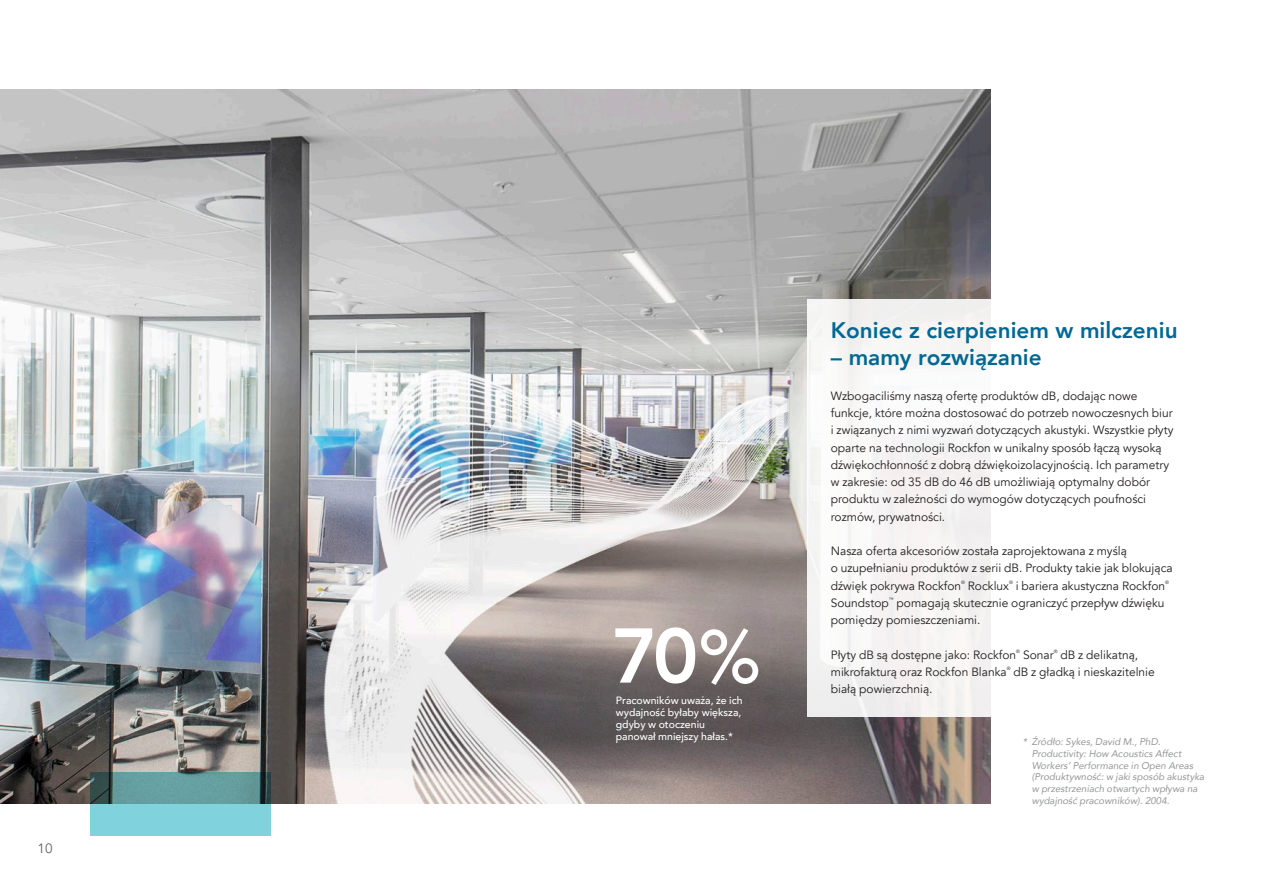
<style>
.page{position:relative;width:1263px;height:893px;background:#fff}
.page>*{position:absolute;margin:0;border:0;box-sizing:border-box;transform-origin:0 0}
.t1{font:800 76.65px "Avenir";color:#fff}
.t2{font:800 22.5px "Avenir";color:#006893}
.t3{font:13.5px "Avenir";color:#636466}
.t4{font:12px/17.2px "Avenir";color:#231f20}
.t5{font:500 10.5px/12px "Avenir";color:#fff}
.t6{font:italic 9.75px/11.7px "Avenir";color:#949698}
.t7{font:4.8px "Avenir";color:#231f20}
.s1{font-weight:500;font-size:73.5px}
</style>
<div class="page">
<img style="left:0;top:89px;width:991px;height:715px">
<svg style="left:90px;top:772px;width:181px;height:64px;background:#6caeb4"></svg>
<div style="left:807px;top:299px;width:394px;height:418px;background:linear-gradient(to right,#f4f3f3,#fff)"></div>
<p class="t3" style="left:38px;top:840px;width:17px">10</p>
<h1 class="t1" style="left:612px;top:596px;width:150px">70<span class="s1">%</span></h1>
<p class="t5" style="left:616px;top:694px;width:128px">Pracowników uważa, że ich wydajność byłaby większa, gdyby w otoczeniu panował mniejszy hałas.*</p>
<h2 class="t2" style="left:831px;top:313px;width:348px">Koniec z cierpieniem w milczeniu</h2>
<h2 class="t2" style="left:831px;top:340px;width:212px">– mamy rozwiązanie</h2>
<p class="t4" style="left:831px;top:387px;width:344px">Wzbogaciliśmy naszą ofertę produktów dB, dodając nowe funkcje, które można dostosować do potrzeb nowoczesnych biur i związanych z nimi wyzwań dotyczących akustyki. Wszystkie płyty oparte na technologii Rockfon w unikalny sposób łączą wysoką dźwiękochłonność z dobrą dźwiękoizolacyjnością. Ich parametry w zakresie: od 35 dB do 46 dB umożliwiają optymalny dobór produktu w zależności do wymogów dotyczących poufności rozmów, prywatności.</p>
<p class="t4" style="left:831px;top:543px;width:343px">Nasza oferta akcesoriów została zaprojektowana z myślą<br>o uzupełnianiu produktów z serii dB. Produkty takie jak blokująca dźwięk pokrywa Rockfon</p>
<p class="t7" style="left:961px;top:579px;width:5px">®</p>
<p class="t4" style="left:968px;top:577px;width:43px">Rocklux</p>
<p class="t7" style="left:1009px;top:579px;width:5px">®</p>
<p class="t4" style="left:1016px;top:577px;width:151px">i bariera akustyczna Rockfon</p>
<p class="t7" style="left:1165px;top:579px;width:5px">®</p>
<p class="t4" style="left:831px;top:594px;width:60px">Soundstop</p>
<p class="t7" style="left:889px;top:596px;width:6px">™</p>
<p class="t4" style="left:831px;top:594px;width:335px;text-indent:66px">pomagają skutecznie ograniczyć przepływ dźwięku pomiędzy pomieszczeniami.</p>
<p class="t4" style="left:831px;top:646px;width:187px">Płyty dB są dostępne jako: Rockfon</p>
<p class="t7" style="left:1016px;top:648px;width:5px">®</p>
<p class="t4" style="left:1023px;top:646px;width:32px">Sonar</p>
<p class="t7" style="left:1054px;top:648px;width:5px">®</p>
<p class="t4" style="left:1060px;top:646px;width:79px">dB z delikatną,</p>
<p class="t4" style="left:831px;top:663px;width:177px">mikrofakturą oraz Rockfon Blanka</p>
<p class="t7" style="left:1007px;top:665px;width:5px">®</p>
<p class="t4" style="left:1013px;top:663px;width:143px">dB z gładką i nieskazitelnie</p>
<p class="t4" style="left:831px;top:681px;width:103px">białą powierzchnią.</p>
<p class="t6" style="left:1032px;top:736px;width:174px;text-indent:-9px">* Źródło: Sykes, David M., PhD.<br>Productivity: How Acoustics Affect Workers’ Performance in Open Areas (Produktywność: w jaki sposób akustyka w przestrzeniach otwartych wpływa na wydajność pracowników). 2004.</p>
</div>
